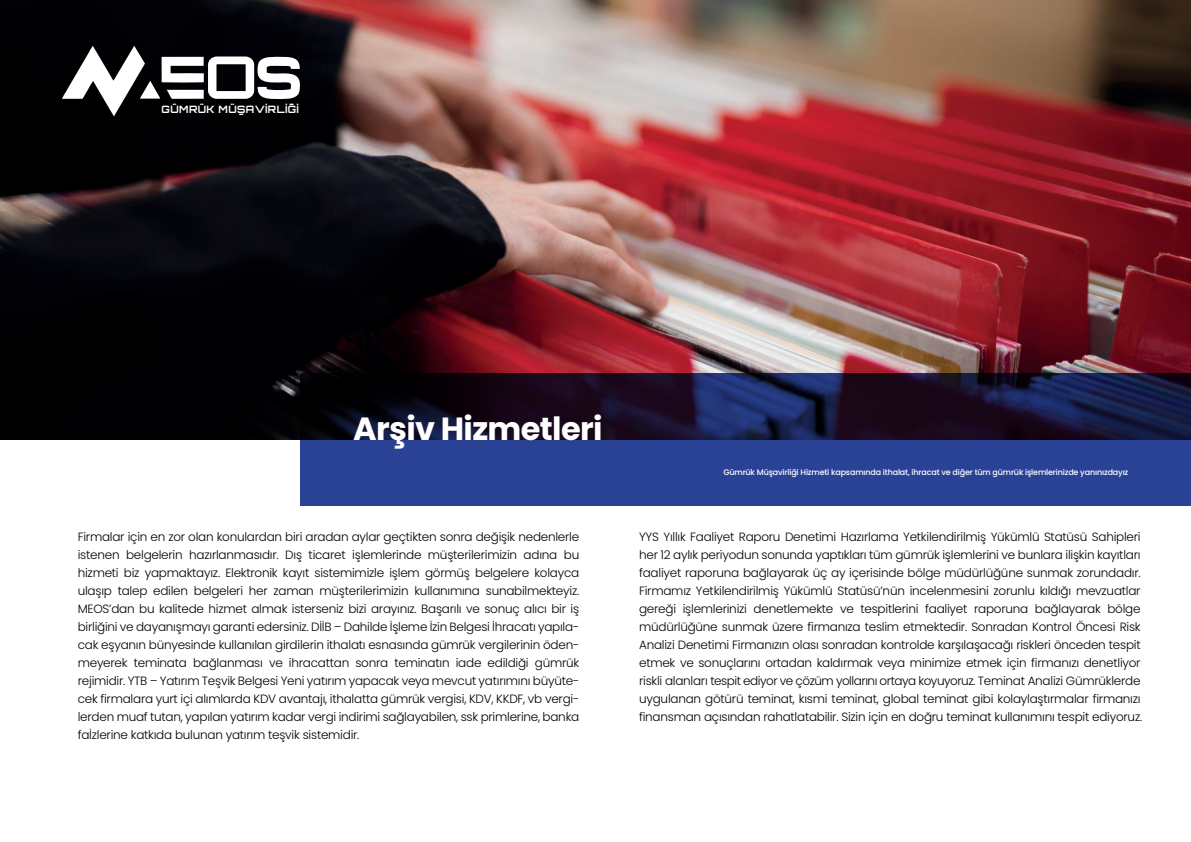
<style>
.page{position:relative;width:1191px;height:842px;background:#fff}
.page>*{position:absolute;margin:0;border:0;box-sizing:border-box;transform-origin:0 0}
.t1{font:700 32px "Poppins";letter-spacing:-.02em;color:#fff}
.t2{font:300 12px/18px "Poppins";letter-spacing:-.02em;color:#000001;text-align:justify}
.t3{font:700 10.1px "Orbitron";letter-spacing:.04em;color:#fff}
.t4{font:700 10.1px "Orbitron";letter-spacing:.04em;color:#fff;scale:2.9 1}
.t5{font:500 8px "Poppins";letter-spacing:-.02em;color:#fff}
</style>
<div class="page">
<img style="left:0;top:0;width:1190px;height:440px">
<svg style="left:300px;top:373px;width:891px;height:133px;background:#1f2960"></svg>
<svg style="left:62px;top:46px;width:238px;height:70px"></svg>
<p class="t3" style="left:172px;top:95px;width:5px">..</p>
<p class="t3" style="left:200px;top:95px;width:5px">..</p>
<p class="t3" style="left:230px;top:95px;width:5px">..</p>
<p class="t3" style="left:265px;top:95px;width:4px">.</p>
<p class="t3" style="left:285px;top:95px;width:15px">. .</p>
<p class="t4" style="left:238px;top:105px;width:4px">.</p>
<p class="t4" style="left:288px;top:95px;width:4px">.</p>
<p class="t3" style="left:162px;top:104px;width:139px">GUMRUK MUSAVIRLIGI</p>
<h1 class="t1" style="left:353px;top:410px;width:251px">Arşiv Hizmetleri</h1>
<p class="t5" style="left:723px;top:468px;width:406px">Gümrük Müşavirliği Hizmeti kapsamında ithalat, ihracat ve diğer tüm gümrük işlemlerinizde yanınızdayız</p>
<p class="t2" style="left:78px;top:528px;width:503px">Firmalar için en zor olan konulardan biri aradan aylar geçtikten sonra değişik nedenlerle istenen belgelerin hazırlanmasıdır. Dış ticaret işlemlerinde müşterilerimizin adına bu hizmeti biz yapmaktayız. Elektronik kayıt sistemimizle işlem görmüş belgelere kolayca ulaşıp talep edilen belgeleri her zaman müşterilerimizin kullanımına sunabilmekteyiz.<br>MEOS’dan bu kalitede hizmet almak isterseniz bizi arayınız. Başarılı ve sonuç alıcı bir iş birliğini ve dayanışmayı garanti edersiniz. DİİB – Dahilde İşleme İzin Belgesi İhracatı yapıla&shy;cak eşyanın bünyesinde kullanılan girdilerin ithalatı esnasında gümrük vergilerinin öden&shy;meyerek teminata bağlanması ve ihracattan sonra teminatın iade edildiği gümrük rejimidir. YTB – Yatırım Teşvik Belgesi Yeni yatırım yapacak veya mevcut yatırımını büyüte&shy;cek firmalara yurt içi alımlarda KDV avantajı, ithalatta gümrük vergisi, KDV, KKDF, vb vergi&shy;lerden muaf tutan, yapılan yatırım kadar vergi indirimi sağlayabilen, ssk primlerine, banka faİzlerine katkıda bulunan yatırım teşvik sistemidir.</p>
<p class="t2" style="left:639px;top:528px;width:504px;text-align:left">YYS Yıllık Faaliyet Raporu Denetimi Hazırlama Yetkilendirilmiş Yükümlü Statüsü Sahipleri her 12 aylık periyodun sonunda yaptıkları tüm gümrük işlemlerini ve bunlara ilişkin kayıtları faaliyet raporuna bağlayarak üç ay içerisinde bölge müdürlüğüne sunmak zorundadır.<br>Firmamız Yetkilendirilmiş Yükümlü Statüsü’nün incelenmesini zorunlu kıldığı mevzuatlar gereği işlemlerinizi denetlemekte ve tespitlerini faaliyet raporuna bağlayarak bölge müdürlüğüne sunmak üzere firmanıza teslim etmektedir. Sonradan Kontrol Öncesi Risk Analizi Denetimi Firmanızın olası sonradan kontrolde karşılaşacağı riskleri önceden tespit etmek ve sonuçlarını ortadan kaldırmak veya minimize etmek için firmanızı denetliyor riskli alanları tespit ediyor ve çözüm yollarını ortaya koyuyoruz. Teminat Analizi Gümrüklerde uygulanan götürü teminat, kısmi teminat, global teminat gibi kolaylaştırmalar firmanızı finansman açısından rahatlatabilir. Sizin için en doğru teminat kullanımını tespit ediyoruz.</p>
</div>
